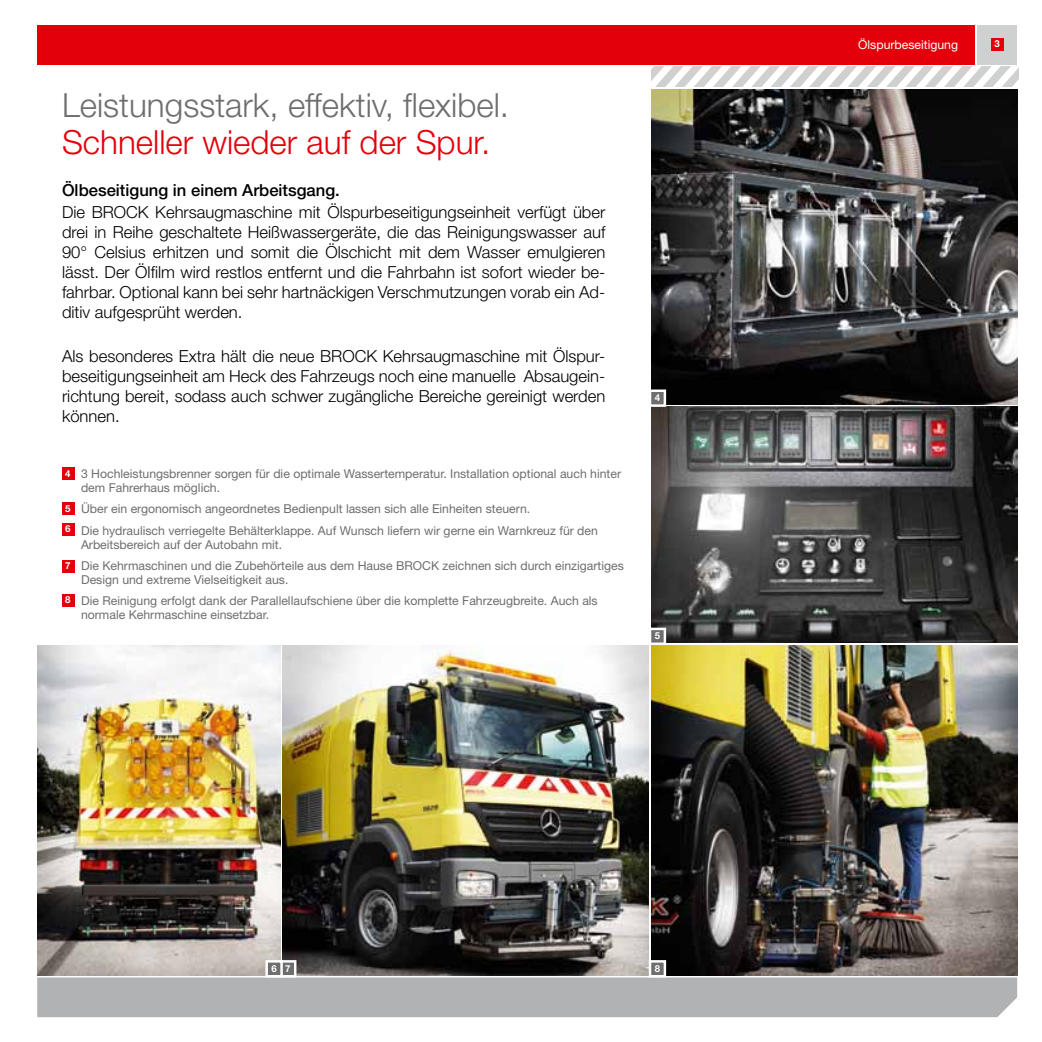
<style>
.page{position:relative;width:1042px;height:1042px;background:#fff}
.page>*{position:absolute;margin:0;border:0;box-sizing:border-box;transform-origin:0 0}
.t1{font:300 33.25px "Helvetica Neue";color:#6e6e6e}
.t2{font:300 33.25px "Helvetica Neue";color:#e3000b}
.t3{font:300 16.62px/19.9px "Helvetica Neue";color:#000;text-align:justify}
.t4{font:500 16.62px "Helvetica Neue";color:#000}
.t5{font:12.25px/21.3px "Helvetica Neue";color:#6e6e6e}
.t6{font:12.25px "Helvetica Neue";color:#fff}
.t7{font:700 9.62px/20.3px "Helvetica Neue";color:#fff}
</style>
<div class="page">
<div style="left:977px;top:25px;width:40px;height:39px;background:#cfd0d0"></div>
<div style="left:37px;top:25px;width:938px;height:39px;background:#e3000b"></div>
<img style="left:37px;top:645px;width:243px;height:330px">
<img style="left:651px;top:89px;width:366px;height:315px">
<img style="left:651px;top:407px;width:366px;height:235px">
<img style="left:283px;top:645px;width:366px;height:330px">
<img style="left:651px;top:645px;width:366px;height:330px">
<div style="left:991px;top:38px;width:12px;height:13px;background:#e3000b"></div>
<div style="left:37px;top:977px;width:980px;height:40px;background:#b1b2b3"></div>
<div style="left:280px;top:961px;width:15px;height:15px;background:#6e6e6e"></div>
<div style="left:279px;top:960px;width:17px;height:17px;border:2px solid #fff"></div>
<div style="left:650px;top:391px;width:15px;height:15px;background:#6e6e6e"></div>
<div style="left:649px;top:389px;width:17px;height:18px;border:2px solid #fff"></div>
<div style="left:650px;top:629px;width:15px;height:15px;background:#6e6e6e"></div>
<div style="left:649px;top:628px;width:17px;height:17px;border:2px solid #fff"></div>
<div style="left:267px;top:961px;width:15px;height:15px;background:#6e6e6e"></div>
<div style="left:265px;top:960px;width:18px;height:17px;border:2px solid #fff"></div>
<div style="left:650px;top:961px;width:15px;height:15px;background:#6e6e6e"></div>
<div style="left:649px;top:960px;width:17px;height:17px;border:2px solid #fff"></div>
<svg style="left:651px;top:67px;width:368px;height:20px"></svg>
<div style="left:62px;top:468px;width:12px;height:12px;background:#e3000b"></div>
<div style="left:62px;top:503px;width:12px;height:12px;background:#e3000b"></div>
<div style="left:62px;top:523px;width:12px;height:12px;background:#e3000b"></div>
<div style="left:62px;top:560px;width:12px;height:13px;background:#e3000b"></div>
<div style="left:62px;top:594px;width:12px;height:12px;background:#e3000b"></div>
<h1 class="t1" style="left:62px;top:84px;width:449px">Leistungsstark, effektiv, flexibel.</h1>
<h1 class="t2" style="left:62px;top:122px;width:430px">Schneller wieder auf der Spur.</h1>
<p class="t4" style="left:62px;top:180px;width:279px">Ölbeseitigung in einem Arbeitsgang.</p>
<p class="t3" style="left:62px;top:202px;width:545px">Die BROCK Kehrsaugmaschine mit Ölspurbeseitigungseinheit verfügt über drei in Reihe geschaltete Heißwassergeräte, die das Reinigungswasser auf 90° Celsius erhitzen und somit die Ölschicht mit dem Wasser emulgieren lässt. Der Ölfilm wird restlos entfernt und die Fahrbahn ist sofort wieder be&shy;fahrbar. Optional kann bei sehr hartnäckigen Verschmutzungen vorab ein Ad&shy;ditiv aufgesprüht werden.</p>
<p class="t3" style="left:62px;top:346px;width:545px">Als besonderes Extra hält die neue BROCK Kehrsaugmaschine mit Ölspur&shy;beseitigungseinheit am Heck des Fahrzeugs noch eine manuelle Absaugein&shy;richtung bereit, sodass auch schwer zugängliche Bereiche gereinigt werden können.</p>
<p class="t7" style="left:65px;top:463px;width:7px">4</p>
<p class="t7" style="left:65px;top:498px;width:7px">5<br>6</p>
<p class="t7" style="left:65px;top:555px;width:7px">7</p>
<p class="t7" style="left:65px;top:589px;width:7px">8</p>
<p class="t5" style="left:81px;top:466px;width:541px;line-height:14px">3 Hochleistungsbrenner sorgen für die optimale Wassertemperatur. Installation optional auch hinter dem Fahrerhaus möglich.</p>
<p class="t5" style="left:81px;top:498px;width:518px">Über ein ergonomisch angeordnetes Bedienpult lassen sich alle Einheiten steuern.<br>Die hydraulisch verriegelte Behälterklappe. Auf Wunsch liefern wir gerne ein Warnkreuz für den</p>
<p class="t5" style="left:81px;top:533px;width:544px">Arbeitsbereich auf der Autobahn mit.<br>Die Kehrmaschinen und die Zubehörteile aus dem Hause BROCK zeichnen sich durch einzigartiges</p>
<p class="t5" style="left:81px;top:569px;width:518px">Design und extreme Vielseitigkeit aus.<br>Die Reinigung erfolgt dank der Parallellaufschiene über die komplette Fahrzeugbreite. Auch als</p>
<p class="t5" style="left:81px;top:604px;width:190px">normale Kehrmaschine einsetzbar.</p>
<p class="t7" style="left:655px;top:387px;width:7px">4</p>
<p class="t7" style="left:655px;top:625px;width:7px">5</p>
<p class="t7" style="left:271px;top:958px;width:7px">6</p>
<p class="t7" style="left:655px;top:958px;width:7px">8</p>
<p class="t7" style="left:285px;top:958px;width:7px">7</p>
<p class="t6" style="left:858px;top:37px;width:101px">Ölspurbeseitigung</p>
<p class="t7" style="left:994px;top:34px;width:7px">3</p>
</div>
